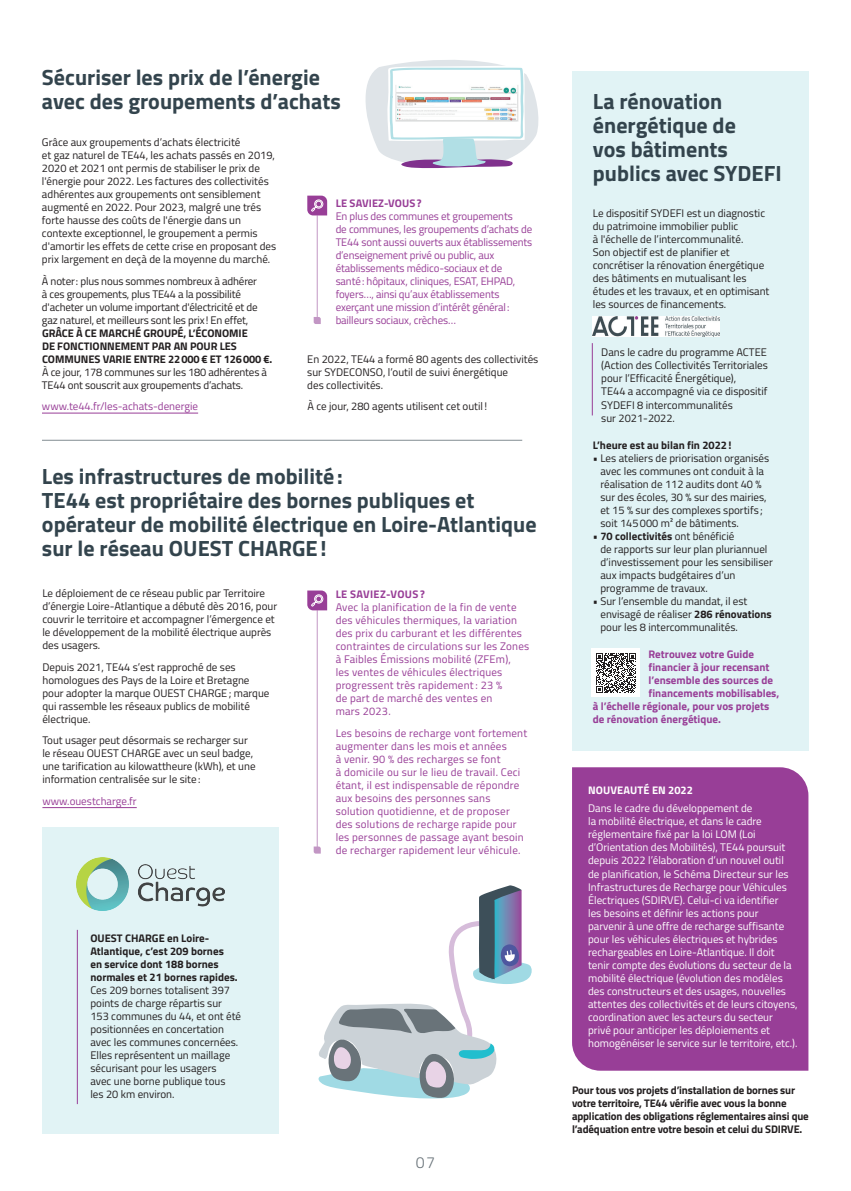
<style>
.page{position:relative;width:851px;height:1191px;background:#fff}
.page>*{position:absolute;margin:0;border:0;box-sizing:border-box;transform-origin:0 0}
.t1{font:700 22px/24px "Titillium Web";color:#33444d}
.t2{font:300 16px "Titillium Web";color:#697379}
.t3{font:11px/13px "Titillium Web";color:#231f20}
.t4{font:11px/13px "Titillium Web";color:#fff}
.t5{font:11px/13px "Titillium Web";letter-spacing:.02em;color:#983e97}
.t6{font:700 11px/13px "Titillium Web";letter-spacing:-.015em;color:#231f20}
.t7{font:11px/13px "Titillium Web";letter-spacing:-.01em;color:#983e97}
.t8{font:700 11px "Titillium Web";color:#983e97}
.t9{font:11px "Titillium Web";color:#983e97}
.t10{font:700 11px "Titillium Web";letter-spacing:.01em;color:#fff}
.t11{font:700 11px "Titillium Web";letter-spacing:.03em;color:#983e97}
.s1{font-weight:700}
</style>
<div class="page">
<div style="left:572px;top:767px;width:236px;height:303px;background:#983e97"></div>
<div style="left:42px;top:827px;width:237px;height:307px;background:#e1f3f5"></div>
<div style="left:572px;top:71px;width:236px;height:679px;background:#e1f3f5"></div>
<hr style="left:42px;top:413px;width:156px;height:1px;background:#983e97">
<hr style="left:42px;top:807px;width:95px;height:1px;background:#983e97">
<img style="left:592px;top:317px;width:127px;height:19px">
<svg style="left:365px;top:60px;width:174px;height:109px"></svg>
<hr style="left:42px;top:440px;width:480px;height:1px;background:#838d93">
<img style="left:77px;top:858px;width:147px;height:52px">
<div style="left:591px;top:648px;width:49px;height:49px;background:#fff"></div>
<svg style="left:596px;top:653px;width:40px;height:40px"></svg>
<hr style="left:591px;top:343px;width:1px;height:72px;background:#983e97">
<svg style="left:313px;top:317px;width:8px;height:7px"></svg>
<hr style="left:317px;top:215px;width:1px;height:102px;background:#c296c4">
<svg style="left:307px;top:196px;width:20px;height:19px"></svg>
<svg style="left:313px;top:846px;width:8px;height:7px"></svg>
<hr style="left:317px;top:610px;width:1px;height:238px;background:#c296c4">
<svg style="left:307px;top:590px;width:20px;height:20px"></svg>
<svg style="left:318px;top:885px;width:214px;height:213px"></svg>
<hr style="left:77px;top:930px;width:1px;height:174px;background:#983e97">
<h1 class="t1" style="left:42px;top:64px;width:300px">Sécuriser les prix de l’énergie avec des groupements d’achats</h1>
<p class="t3" style="left:42px;top:135px;width:236px">Grâce aux groupements d’achats électricité<br>et gaz naturel de TE44, les achats passés en 2019, 2020 et 2021 ont permis de stabiliser le prix de l'énergie pour 2022. Les factures des collectivités adhérentes aux groupements ont sensiblement augmenté en 2022. Pour 2023, malgré une trés forte hausse des coûts de l'énergie dans un contexte exceptionnel, le groupement a permis d'amortir les effets de cette crise en proposant des prix largement en deçà de la moyenne du marché.</p>
<p class="t3" style="left:42px;top:274px;width:217px">À noter: plus nous sommes nombreux à adhérer à ces groupements, plus TE44 a la possibilité d'acheter un volume important d'électricité et de gaz naturel, et meilleurs sont les prix! En effet,</p>
<p class="t6" style="left:42px;top:326px;width:231px">GRÂCE À CE MARCHÉ GROUPÉ, L’ÉCONOMIE<br>DE FONCTIONNEMENT PAR AN POUR LES<br>COMMUNES VARIE ENTRE 22000 € ET 126000 €.</p>
<p class="t3" style="left:42px;top:365px;width:226px">À ce jour, 178 communes sur les 180 adhérentes à<br>TE44 ont souscrit aux groupements d’achats.</p>
<p class="t9" style="left:42px;top:398px;width:158px">www.te44.fr/les-achats-denergie</p>
<p class="t8" style="left:335px;top:195px;width:87px">LE SAVIEZ-VOUS?</p>
<p class="t7" style="left:335px;top:209px;width:198px">En plus des communes et groupements<br>de communes, les groupements d’achats de TE44 sont aussi ouverts aux établissements d’enseignement privé ou public, aux établissements médico-sociaux et de santé: hôpitaux, cliniques, ESAT, EHPAD, foyers…, ainsi qu’aux établissements exerçant une mission d’intérêt général: bailleurs sociaux, crèches…</p>
<p class="t3" style="left:307px;top:352px;width:232px">En 2022, TE44 a formé 80 agents des collectivités sur SYDECONSO, l’outil de suivi énergétique<br>des collectivités.</p>
<p class="t3" style="left:307px;top:399px;width:181px">À ce jour, 280 agents utilisent cet outil !</p>
<h1 class="t1" style="left:42px;top:463px;width:496px">Les infrastructures de mobilité:<br>TE44 est propriétaire des bornes publiques et opérateur de mobilité électrique en Loire-Atlantique sur le réseau OUEST CHARGE!</h1>
<p class="t3" style="left:42px;top:586px;width:236px">Le déploiement de ce réseau public par Territoire d’énergie Loire-Atlantique a débuté dès 2016, pour couvrir le territoire et accompagner l’émergence et le développement de la mobilité électrique auprès des usagers.</p>
<p class="t3" style="left:42px;top:659px;width:228px">Depuis 2021, TE44 s’est rapproché de ses homologues des Pays de la Loire et Bretagne pour adopter la marque OUEST CHARGE; marque qui rassemble les réseaux publics de mobilité électrique.</p>
<p class="t3" style="left:42px;top:733px;width:215px">Tout usager peut désormais se recharger sur le réseau OUEST CHARGE avec un seul badge, une tarification au kilowattheure (kWh), et une information centralisée sur le site:</p>
<p class="t9" style="left:42px;top:792px;width:96px">www.ouestcharge.fr</p>
<p class="t6" style="left:90px;top:931px;width:149px">OUEST CHARGE en Loire-<br>Atlantique, c’est 209 bornes en service dont 188 bornes normales et 21 bornes rapides.</p>
<p class="t3" style="left:90px;top:983px;width:152px">Ces 209 bornes totalisent 397 points de charge répartis sur<br>153 communes du 44, et ont été positionnées en concertation avec les communes concernées.<br>Elles représentent un maillage sécurisant pour les usagers<br>avec une borne publique tous les 20 km environ.</p>
<p class="t11" style="left:335px;top:586px;width:91px">LE SAVIEZ-VOUS ?</p>
<p class="t5" style="left:335px;top:600px;width:195px">Avec la planification de la fin de vente des véhicules thermiques, la variation des prix du carburant et les différentes contraintes de circulations sur les Zones à Faibles Émissions mobilité (ZFEm),<br>les ventes de véhicules électriques progressent très rapidement: 23 %<br>de part de marché des ventes en<br>mars 2023.</p>
<p class="t5" style="left:335px;top:725px;width:193px">Les besoins de recharge vont fortement augmenter dans les mois et années<br>à venir. 90 % des recharges se font<br>à domicile ou sur le lieu de travail. Ceci étant, il est indispensable de répondre aux besoins des personnes sans solution quotidienne, et de proposer des solutions de recharge rapide pour les personnes de passage ayant besoin de recharger rapidement leur véhicule.</p>
<h2 class="t2" style="left:416px;top:1151px;width:21px">07</h2>
<h1 class="t1" style="left:593px;top:88px;width:190px">La rénovation énergétique de<br>vos bâtiments publics avec SYDEFI</h1>
<p class="t3" style="left:592px;top:206px;width:178px">Le dispositif SYDEFI est un diagnostic du patrimoine immobilier public<br>à l'échelle de l’intercommunalité.<br>Son objectif est de planifier et concrétiser la rénovation énergétique des bâtiments en mutualisant les études et les travaux, et en optimisant les sources de financements.</p>
<p class="t3" style="left:601px;top:345px;width:168px">Dans le cadre du programme ACTEE (Action des Collectivités Territoriales pour l’Efficacité Énergétique),<br>TE44 a accompagné via ce dispositif<br>SYDEFI 8 intercommunalités<br>sur 2021-2022.</p>
<p class="t6" style="left:592px;top:438px;width:140px">L’heure est au bilan fin 2022!</p>
<p class="t3" style="left:600px;top:451px;width:170px;text-indent:-8px">• Les ateliers de priorisation organisés avec les communes ont conduit à la réalisation de 112 audits dont 40 % sur des écoles, 30 % sur des mairies, et 15 % sur des complexes sportifs ; soit 145000 m² de bâtiments.</p>
<p class="t3" style="left:600px;top:529px;width:174px;text-indent:-8px">• <span class="s1">70 collectivités</span> ont bénéficié<br>de rapports sur leur plan pluriannuel d’investissement pour les sensibiliser aux impacts budgétaires d’un programme de travaux.</p>
<p class="t3" style="left:600px;top:594px;width:173px;text-indent:-8px">• Sur l’ensemble du mandat, il est envisagé de réaliser <span class="s1">286 rénovations </span>pour les 8 intercommunalités.</p>
<p class="t8" style="left:648px;top:645px;width:107px">Retrouvez votre Guide</p>
<p class="t8" style="left:648px;top:658px;width:122px">financier à jour recensant</p>
<p class="t8" style="left:648px;top:671px;width:126px">l’ensemble des sources de</p>
<p class="t8" style="left:648px;top:684px;width:132px">financements mobilisables,</p>
<p class="t8" style="left:592px;top:697px;width:178px">à l’échelle régionale, pour vos projets</p>
<p class="t8" style="left:592px;top:710px;width:130px">de rénovation énergétique.</p>
<p class="t10" style="left:588px;top:781px;width:106px">NOUVEAUTÉ EN 2022</p>
<p class="t4" style="left:588px;top:801px;width:211px">Dans le cadre du développement de<br>la mobilité électrique, et dans le cadre réglementaire fixé par la loi LOM (Loi d’Orientation des Mobilités), TE44 poursuit depuis 2022 l’élaboration d’un nouvel outil de planification, le Schéma Directeur sur les Infrastructures de Recharge pour Véhicules Électriques (SDIRVE). Celui-ci va identifier<br>les besoins et définir les actions pour parvenir à une offre de recharge suffisante pour les véhicules électriques et hybrides rechargeables en Loire-Atlantique. Il doit tenir compte des évolutions du secteur de la mobilité électrique (évolution des modèles des constructeurs et des usages, nouvelles attentes des collectivités et de leurs citoyens, coordination avec les acteurs du secteur privé pour anticiper les déploiements et homogénéiser le service sur le territoire, etc.).</p>
<p class="t6" style="left:572px;top:1083px;width:238px">Pour tous vos projets d’installation de bornes sur votre territoire, TE44 vérifie avec vous la bonne application des obligations réglementaires ainsi que l’adéquation entre votre besoin et celui du SDIRVE.</p>
</div>
